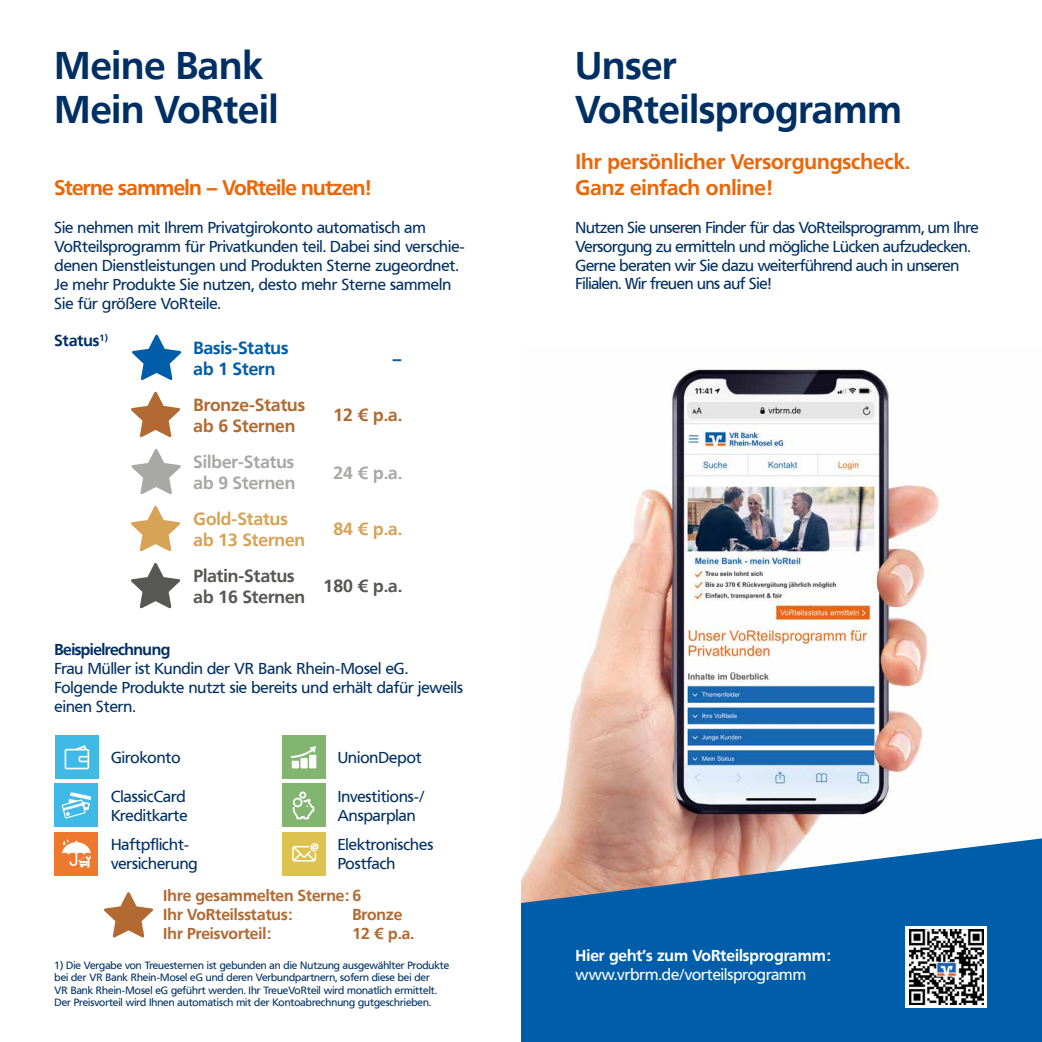
<style>
.page{position:relative;width:1042px;height:1042px;background:#fff}
.page>*{position:absolute;margin:0;border:0;box-sizing:border-box;transform-origin:0 0}
.t1{font:700 38.5px/43.8px "Frutiger VR";color:#003063}
.t2{font:700 21px/26.2px "Frutiger VR";color:#ec6608}
.t3{font:700 21px "Frutiger VR";letter-spacing:-.03em;color:#ec6608}
.t4{font:700 17.5px/21px "Frutiger VR";color:#575756}
.t5{font:700 17.5px/21px "Frutiger VR";color:#b26a32}
.t6{font:700 17.5px/21px "Frutiger VR";color:#a8a8a7}
.t7{font:700 17.5px/21px "Frutiger VR";color:#d7a356}
.t8{font:700 17.5px/21px "Frutiger VR";color:#005da9}
.t9{font:15.75px/18.9px "Frutiger VR";color:#003063}
.t10{font:15.75px/18.9px "Frutiger VR";letter-spacing:-.02em;color:#003063}
.t11{font:700 15.75px/19.2px "Frutiger VR";color:#b26a32}
.t12{font:700 15.75px "Frutiger VR";color:#fff}
.t13{font:15.75px "Frutiger VR";color:#fff}
.t14{font:700 15.75px "Frutiger VR";letter-spacing:-.03em;color:#003063}
.t15{font:10.5px/12.6px "Frutiger VR";color:#003063}
</style>
<div class="page">
<img style="left:544px;top:369px;width:395px;height:469px">
<svg style="left:521px;top:838px;width:521px;height:204px;background:#266da9"></svg>
<svg style="left:131px;top:506px;width:49px;height:45px"></svg>
<svg style="left:132px;top:449px;width:49px;height:45px"></svg>
<svg style="left:131px;top:392px;width:49px;height:45px"></svg>
<svg style="left:132px;top:335px;width:49px;height:45px"></svg>
<svg style="left:131px;top:563px;width:49px;height:45px"></svg>
<div style="left:55px;top:735px;width:44px;height:44px;background:#3fbae6"></div>
<svg style="left:65px;top:745px;width:24px;height:24px"></svg>
<div style="left:55px;top:783px;width:43px;height:44px;background:#3fbae6"></div>
<svg style="left:62px;top:792px;width:29px;height:26px"></svg>
<div style="left:55px;top:832px;width:43px;height:43px;background:#ee782e"></div>
<svg style="left:62px;top:839px;width:29px;height:29px"></svg>
<div style="left:282px;top:735px;width:43px;height:44px;background:#81b570"></div>
<div style="left:292px;top:761px;width:7px;height:7px;background:#fff"></div>
<div style="left:300px;top:758px;width:8px;height:10px;background:#fff"></div>
<div style="left:309px;top:755px;width:7px;height:13px;background:#fff"></div>
<svg style="left:291px;top:746px;width:25px;height:12px"></svg>
<div style="left:282px;top:783px;width:43px;height:44px;background:#81b570"></div>
<svg style="left:293px;top:791px;width:21px;height:28px"></svg>
<div style="left:282px;top:832px;width:43px;height:43px;background:#dec24f"></div>
<svg style="left:292px;top:843px;width:26px;height:18px"></svg>
<svg style="left:104px;top:892px;width:49px;height:45px"></svg>
<div style="left:905px;top:926px;width:82px;height:82px;background:#fff"></div>
<img style="left:909px;top:929px;width:75px;height:75px">
<h1 class="t1" style="left:55px;top:44px;width:225px">Meine Bank<br>Mein VoRteil</h1>
<h2 class="t3" style="left:55px;top:175px;width:318px">Sterne sammeln – VoRteile nutzen!</h2>
<p class="t9" style="left:55px;top:218px;width:412px">Sie nehmen mit Ihrem Privatgirokonto automatisch am VoRteilsprogramm für Privatkunden teil. Dabei sind verschie&shy;denen Dienstleistungen und Produkten Sterne zugeordnet.<br>Je mehr Produkte Sie nutzen, desto mehr Sterne sammeln Sie für größere VoRteile.</p>
<p class="t14" style="left:55px;top:331px;width:55px">Status<sup>1)</sup></p>
<p class="t8" style="left:194px;top:337px;width:96px">Basis-Status ab 1 Stern</p>
<p class="t8" style="left:392px;top:348px;width:11px">–</p>
<p class="t5" style="left:194px;top:394px;width:113px">Bronze-Status ab 6 Sternen</p>
<p class="t6" style="left:194px;top:452px;width:103px">Silber-Status ab 9 Sternen</p>
<p class="t7" style="left:194px;top:508px;width:113px">Gold-Status ab 13 Sternen</p>
<p class="t4" style="left:194px;top:565px;width:113px">Platin-Status ab 16 Sternen</p>
<p class="t5" style="left:333px;top:404px;width:70px">12 € p.a.</p>
<p class="t6" style="left:333px;top:462px;width:70px">24 € p.a.</p>
<p class="t7" style="left:333px;top:519px;width:70px">84 € p.a.</p>
<p class="t4" style="left:323px;top:576px;width:80px">180 € p.a.</p>
<p class="t14" style="left:55px;top:640px;width:117px">Beispielrechnung</p>
<p class="t9" style="left:55px;top:659px;width:410px">Frau Müller ist Kundin der VR Bank Rhein-Mosel eG.<br>Folgende Produkte nutzt sie bereits und erhält dafür jeweils einen Stern.</p>
<p class="t9" style="left:111px;top:748px;width:71px">Girokonto</p>
<p class="t9" style="left:338px;top:748px;width:85px">UnionDepot</p>
<p class="t9" style="left:338px;top:787px;width:88px">Investitions-/<br>Ansparplan</p>
<p class="t9" style="left:111px;top:787px;width:78px">ClassicCard<br>Kreditkarte</p>
<p class="t9" style="left:111px;top:835px;width:88px">Haftpflicht&shy;versicherung</p>
<p class="t11" style="left:163px;top:885px;width:199px">Ihre gesammelten Sterne: 6<br>Ihr VoRteilsstatus:</p>
<p class="t9" style="left:338px;top:835px;width:97px">Elektronisches<br>Postfach</p>
<p class="t11" style="left:352px;top:905px;width:51px">Bronze</p>
<p class="t11" style="left:163px;top:924px;width:109px">Ihr Preisvorteil:</p>
<p class="t11" style="left:352px;top:924px;width:63px">12 € p.a.</p>
<p class="t15" style="left:55px;top:958px;width:396px">1) Die Vergabe von Treuesternen ist gebunden an die Nutzung ausgewählter Produkte bei der VR Bank Rhein-Mosel eG und deren Verbundpartnern, sofern diese bei der<br>VR Bank Rhein-Mosel eG geführt werden. Ihr TreueVoRteil wird monatlich ermittelt.<br>Der Preisvorteil wird Ihnen automatisch mit der Kontoabrechnung gutgeschrieben.</p>
<h1 class="t1" style="left:575px;top:44px;width:328px">Unser<br>VoRteilsprogramm</h1>
<h2 class="t2" style="left:575px;top:148px;width:336px">Ihr persönlicher Versorgungscheck.<br>Ganz einfach online!</h2>
<p class="t10" style="left:575px;top:218px;width:404px">Nutzen Sie unseren Finder für das VoRteilsprogramm, um Ihre Versorgung zu ermitteln und mögliche Lücken aufzudecken.<br>Gerne beraten wir Sie dazu weiterführend auch in unseren Filialen. Wir freuen uns auf Sie!</p>
<p class="t12" style="left:575px;top:946px;width:256px">Hier geht’s zum VoRteilsprogramm:</p>
<p class="t13" style="left:575px;top:965px;width:232px">www.vrbrm.de/vorteilsprogramm</p>
</div>
